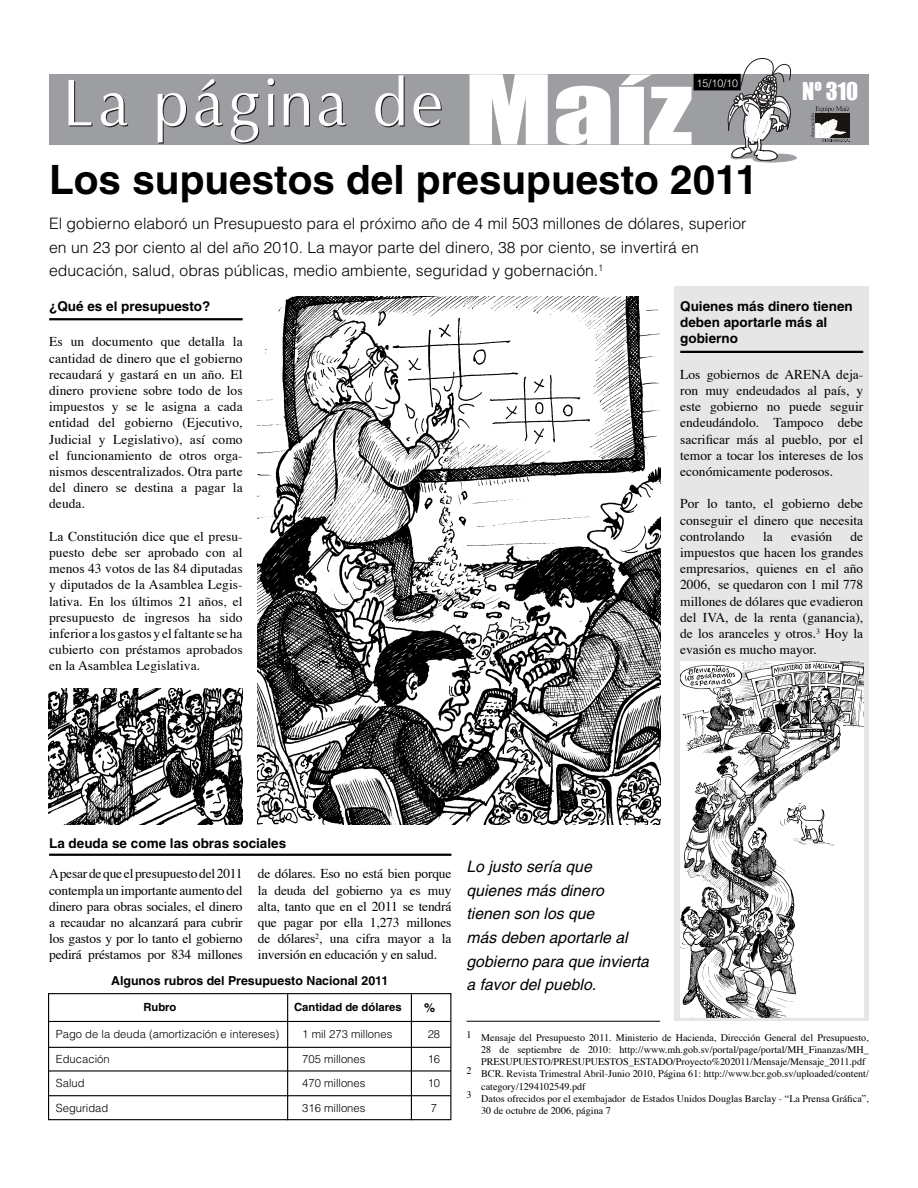
<style>
.page{position:relative;width:918px;height:1188px;background:#fff}
.page>*{position:absolute;margin:0;border:0;box-sizing:border-box;transform-origin:0 0}
.t1{font:700 40.5px "Helvetica";color:#000}
.t2{font:22.5px "Impact";color:#fff}
.t3{font:300 15.75px/23.7px "Helvetica";color:#000}
.t4{font:italic 15.75px/23.7px "Helvetica";color:#000}
.t5{font:13.5px/16.2px "Times";color:#000;text-align:justify}
.t6{font:700 13.5px/16.2px "Helvetica";color:#000}
.t7{font:700 12.3px "Helvetica";color:#000}
.t8{font:300 11.25px/24.8px "Helvetica";color:#000}
.t9{font:700 11.25px "Helvetica";color:#000}
.t10{font:300 10.65px "Helvetica";color:#fff}
.t11{font:10.2px "Times";color:#000}
</style>
<div class="page">
<div style="left:674px;top:287px;width:195px;height:734px;background:#e6e6e6"></div>
<div style="left:49px;top:74px;width:820px;height:71px;background:#9c9ea1"></div>
<svg style="left:470px;top:74px;width:78px;height:70px"></svg>
<svg style="left:556px;top:86px;width:55px;height:58px"></svg>
<svg style="left:619px;top:74px;width:73px;height:70px"></svg>
<svg style="left:728px;top:58px;width:69px;height:104px"></svg>
<svg style="left:69px;top:80px;width:23px;height:47px"></svg>
<svg style="left:101px;top:93px;width:27px;height:34px"></svg>
<svg style="left:158px;top:93px;width:29px;height:51px"></svg>
<svg style="left:195px;top:79px;width:28px;height:48px"></svg>
<svg style="left:231px;top:93px;width:28px;height:51px"></svg>
<svg style="left:268px;top:78px;width:7px;height:49px"></svg>
<svg style="left:284px;top:93px;width:26px;height:34px"></svg>
<svg style="left:319px;top:93px;width:27px;height:34px"></svg>
<svg style="left:375px;top:75px;width:30px;height:52px"></svg>
<svg style="left:414px;top:93px;width:28px;height:34px"></svg>
<svg style="left:810px;top:106px;width:40px;height:36px"></svg>
<div style="left:694px;top:74px;width:46px;height:16px;background:#000"></div>
<hr style="left:49px;top:318px;width:194px;height:2px;background:#000">
<hr style="left:467px;top:1021px;width:193px;height:1px;background:#000">
<hr style="left:680px;top:351px;width:183px;height:2px;background:#000">
<div style="left:48px;top:993px;width:403px;height:127px;border:1px solid #000"></div>
<hr style="left:287px;top:994px;width:1px;height:126px;background:#000">
<hr style="left:411px;top:994px;width:1px;height:126px;background:#000">
<hr style="left:49px;top:1021px;width:402px;height:1px;background:#000">
<hr style="left:49px;top:1047px;width:402px;height:1px;background:#000">
<hr style="left:49px;top:1070px;width:402px;height:2px;background:#000">
<hr style="left:49px;top:1095px;width:402px;height:1px;background:#000">
<hr style="left:49px;top:854px;width:402px;height:2px;background:#000">
<img style="left:680px;top:661px;width:183px;height:356px">
<img style="left:49px;top:688px;width:194px;height:137px">
<img style="left:258px;top:296px;width:403px;height:529px">
<p class="t10" style="left:697px;top:78px;width:43px">15/10/10</p>
<h1 class="t1" style="left:49px;top:165px;width:710px">Los supuestos del presupuesto 2011</h1>
<p class="t3" style="left:49px;top:213px;width:699px">El gobierno elaboró un Presupuesto para el próximo año de 4 mil 503 millones de dólares, superior en un 23 por ciento al del año 2010. La mayor parte del dinero, 38 por ciento, se invertirá en educación, salud, obras públicas, medio ambiente, seguridad y gobernación.<sup>1</sup></p>
<h2 class="t2" style="left:802px;top:77px;width:58px">Nº 310</h2>
<p class="t6" style="left:49px;top:299px;width:163px">¿Qué es el presupuesto?</p>
<p class="t6" style="left:680px;top:299px;width:174px">Quienes más dinero tienen deben aportarle más al</p>
<p class="t5" style="left:49px;top:335px;width:195px">Es un documento que detalla la</p>
<p class="t6" style="left:680px;top:331px;width:59px">gobierno</p>
<p class="t5" style="left:49px;top:351px;width:195px">cantidad de dinero que el gobierno recaudará y gastará en un año. El dinero proviene sobre todo de los impuestos y se le asigna a cada entidad del gobierno (Ejecutivo, Judicial y Legislativo), así como el funcionamiento de otros orga&shy;nismos descentralizados. Otra parte del dinero se destina a pagar la deuda.</p>
<p class="t5" style="left:49px;top:529px;width:195px">La Constitución dice que el presu&shy;puesto debe ser aprobado con al menos 43 votos de las 84 diputadas y diputados de la Asamblea Legis&shy;lativa. En los últimos 21 años, el presupuesto de ingresos ha sido inferior a los gastos y el faltante se ha cubierto con préstamos aprobados en la Asamblea Legislativa.</p>
<p class="t5" style="left:680px;top:367px;width:185px">Los gobiernos de ARENA deja&shy;ron muy endeudados al país, y este gobierno no puede seguir endeudándolo. Tampoco debe sacri ficar más al pueblo, por el temor a tocar los intereses de los económicamente poderosos.</p>
<p class="t5" style="left:680px;top:497px;width:185px">Por lo tanto, el gobierno debe conseguir el dinero que necesita controlando</p>
<p class="t5" style="left:763px;top:529px;width:11px">la</p>
<p class="t5" style="left:791px;top:529px;width:43px">evasión</p>
<p class="t5" style="left:680px;top:529px;width:185px;text-indent:170px">de impues tos que hacen los grandes empresarios, quienes en el año 2006, se quedaron con 1 mil 778 millones de dólares que evadieron del IVA, de la renta (ganancia), de los aranceles y otros.<sup>3</sup> Hoy la evasión es mucho mayor.</p>
<p class="t6" style="left:49px;top:837px;width:239px">La deuda se come las obras sociales</p>
<p class="t5" style="left:49px;top:867px;width:195px">A pesar de que el presupuesto del 2011 contempla un importante aumento del dinero para obras sociales, el dinero a recaudar no alcanzará para cubrir los gastos y por lo tanto el gobierno pedirá préstamos por 834 millones</p>
<p class="t5" style="left:258px;top:867px;width:195px">de dólares. Eso no está bien porque la deuda del gobierno ya es muy alta, tanto que en el 2011 se tendrá que pagar por ella 1,273 millones de dólares<sup>2</sup>, una cifra mayor a la inversión en educación y en salud.</p>
<p class="t7" style="left:111px;top:976px;width:279px">Algunos rubros del Presupuesto Nacional 2011</p>
<p class="t9" style="left:294px;top:1003px;width:109px">Cantidad de dólares</p>
<p class="t8" style="left:302px;top:1022px;width:92px">1 mil 273 millones</p>
<p class="t8" style="left:302px;top:1047px;width:65px">705 millones<br>470 millones</p>
<p class="t8" style="left:302px;top:1097px;width:65px">316 millones</p>
<p class="t9" style="left:143px;top:1003px;width:35px">Rubro</p>
<p class="t7" style="left:424px;top:1003px;width:13px">%</p>
<p class="t8" style="left:56px;top:1022px;width:225px">Pago de la deuda (amortización e intereses)</p>
<p class="t8" style="left:56px;top:1047px;width:55px">Educación</p>
<p class="t8" style="left:56px;top:1072px;width:30px">Salud</p>
<p class="t8" style="left:56px;top:1097px;width:54px">Seguridad</p>
<p class="t8" style="left:428px;top:1022px;width:14px">28</p>
<p class="t8" style="left:428px;top:1047px;width:14px">16<br>10</p>
<p class="t8" style="left:431px;top:1097px;width:8px">7</p>
<p class="t4" style="left:467px;top:856px;width:184px">Lo justo sería que quienes más dinero tienen son los que<br>más deben aportarle al gobierno para que invierta a favor del pueblo.</p>
<p class="t11" style="left:467px;top:1033px;width:404px">1 Mensaje del Presupuesto 2011. Ministerio de Hacienda, Dirección General del Presupuesto,</p>
<p class="t11" style="left:481px;top:1045px;width:389px">28 de septiembre de 2010: http://www.mh.gob.sv/portal/page/portal/MH_Finanzas/MH_</p>
<p class="t11" style="left:481px;top:1058px;width:386px">PRESUPUESTO/PRESUPUESTOS_ESTADO/Proyecto%202011/Mensaje/Mensaje_2011.pdf</p>
<p class="t11" style="left:467px;top:1070px;width:404px">2 BCR. Revista Trimestral Abril-Junio 2010, Página 61: http://www.bcr.gob.sv/uploaded/content/</p>
<p class="t11" style="left:481px;top:1082px;width:106px">category/1294102549.pdf</p>
<p class="t11" style="left:467px;top:1094px;width:404px">3 Datos ofrecidos por el exembajador de Estados Unidos Douglas Barclay - “La Prensa Gráfica”,</p>
<p class="t11" style="left:481px;top:1106px;width:131px">30 de octubre de 2006, página 7</p>
</div>
